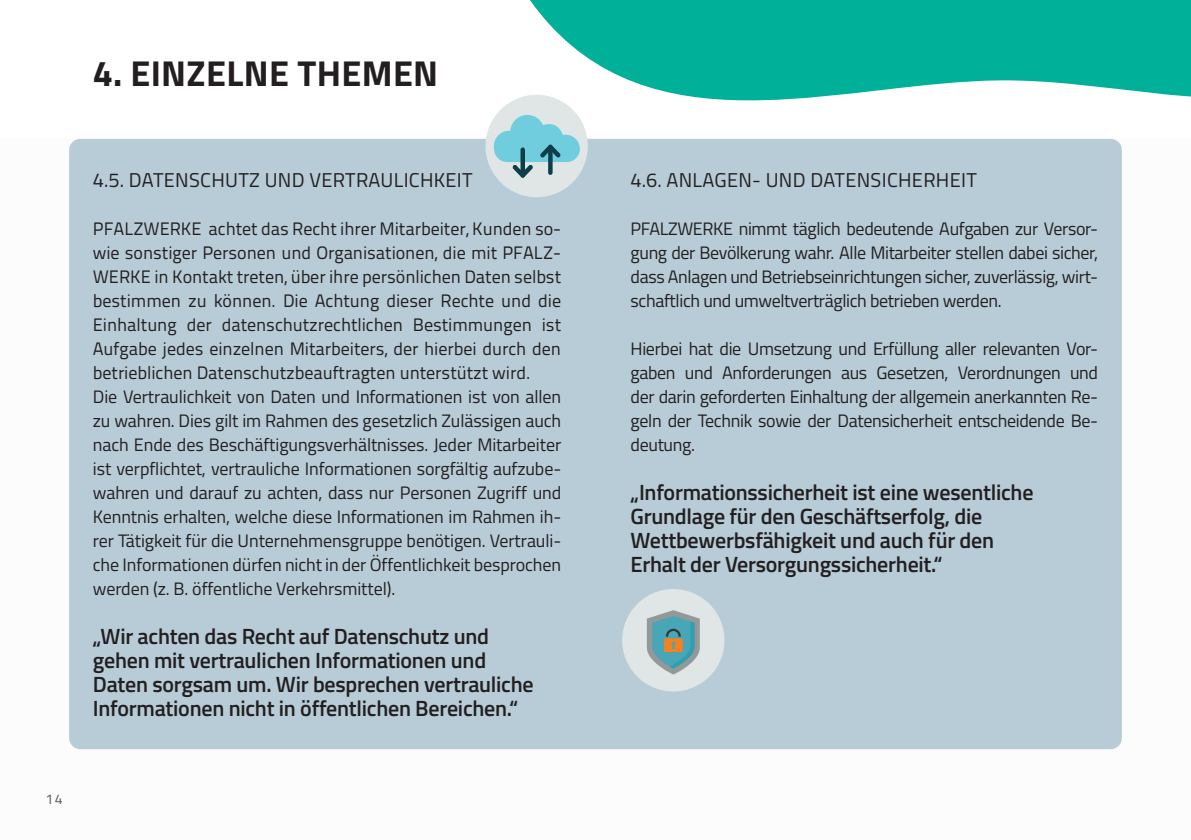
<style>
.page{position:relative;width:1191px;height:840px;background:#fff}
.page>*{position:absolute;margin:0;border:0;box-sizing:border-box;transform-origin:0 0}
.t1{font:700 36px "Titillium Web";letter-spacing:.01em;color:#231f20}
.t2{font:600 22px/24px "Titillium Web";letter-spacing:-.01em;color:#231f20}
.t3{font:20px "Titillium Web";letter-spacing:.015em;color:#231f20}
.t4{font:18px/24px "Titillium Web";letter-spacing:-.02em;color:#231f20;text-align:justify}
.t5{font:18px/24px "Titillium Text 22 L";letter-spacing:-.005em;color:#231f20;text-align:justify}
.t6{font:14px "Titillium Web";color:#57585a}
</style>
<div class="page">
<svg style="left:481px;top:0;width:710px;height:151px;fill:#00b099"></svg>
<div style="left:69px;top:139px;width:1052px;height:609px;background:#b7ccd7;border-radius:11px"></div>
<div style="left:485px;top:95px;width:103px;height:102px;background:#dfe6e5;border-radius:50%"></div>
<svg style="left:494px;top:115px;width:86px;height:62px"></svg>
<div style="left:622px;top:588px;width:102px;height:103px;background:#dfe6e5;border-radius:50%"></div>
<svg style="left:647px;top:610px;width:53px;height:64px"></svg>
<h1 class="t1" style="left:93px;top:46px;width:347px">4. EINZELNE THEMEN</h1>
<p class="t3" style="left:93px;top:165px;width:381px">4.5. DATENSCHUTZ UND VERTRAULICHKEIT</p>
<p class="t5" style="left:93px;top:215px;width:470px">PFALZWERKE achtet das Recht ihrer Mitarbeiter, Kunden so&shy;wie sonstiger Personen und Organisationen, die mit PFALZ-WERKE in Kontakt treten, über ihre persönlichen Daten selbst bestimmen zu können. Die Achtung dieser Rechte und die Einhaltung der datenschutzrechtlichen Bestimmungen ist Aufgabe jedes einzelnen Mitarbeiters, der hierbei durch den betrieblichen Datenschutzbeauftragten unterstützt wird.</p>
<p class="t4" style="left:93px;top:383px;width:470px">Die Vertraulichkeit von Daten und Informationen ist von allen zu wahren. Dies gilt im Rahmen des gesetzlich Zulässigen auch nach Ende des Beschäftigungsverhältnisses. Jeder Mitarbeiter ist verpflichtet, vertrauliche Informationen sorgfältig aufzube&shy;wahren und darauf zu achten, dass nur Personen Zugriff und Kenntnis erhalten, welche diese Informationen im Rahmen ih&shy;rer Tätigkeit für die Unternehmensgruppe benötigen. Vertrauli&shy;che Informationen dürfen nicht in der Öffentlichkeit besprochen werden (z. B. öffentliche Verkehrsmittel).</p>
<p class="t2" style="left:93px;top:623px;width:442px">„Wir achten das Recht auf Datenschutz und gehen mit vertraulichen Informationen und Daten sorgsam um. Wir besprechen vertrauliche Informationen nicht in öffentlichen Bereichen.“</p>
<p class="t6" style="left:45px;top:788px;width:19px">14</p>
<p class="t3" style="left:630px;top:165px;width:348px">4.6. ANLAGEN- UND DATENSICHERHEIT</p>
<p class="t4" style="left:630px;top:216px;width:469px">PFALZWERKE nimmt täglich bedeutende Aufgaben zur Versor&shy;gung der Bevölkerung wahr. Alle Mitarbeiter stellen dabei sicher, dass Anlagen und Betriebseinrichtungen sicher, zuverlässig, wirt&shy;schaftlich und umweltverträglich betrieben werden.</p>
<p class="t4" style="left:630px;top:336px;width:469px">Hierbei hat die Umsetzung und Erfüllung aller relevanten Vor&shy;gaben und Anforderungen aus Gesetzen, Verordnungen und der darin geforderten Einhaltung der allgemein anerkannten Re&shy;geln der Technik sowie der Datensicherheit entscheidende Be&shy;deutung.</p>
<p class="t2" style="left:630px;top:479px;width:404px">„Informationssicherheit ist eine wesentliche Grundlage für den Geschäftserfolg, die Wettbewerbsfähigkeit und auch für den Erhalt der Versorgungssicherheit.“</p>
</div>
